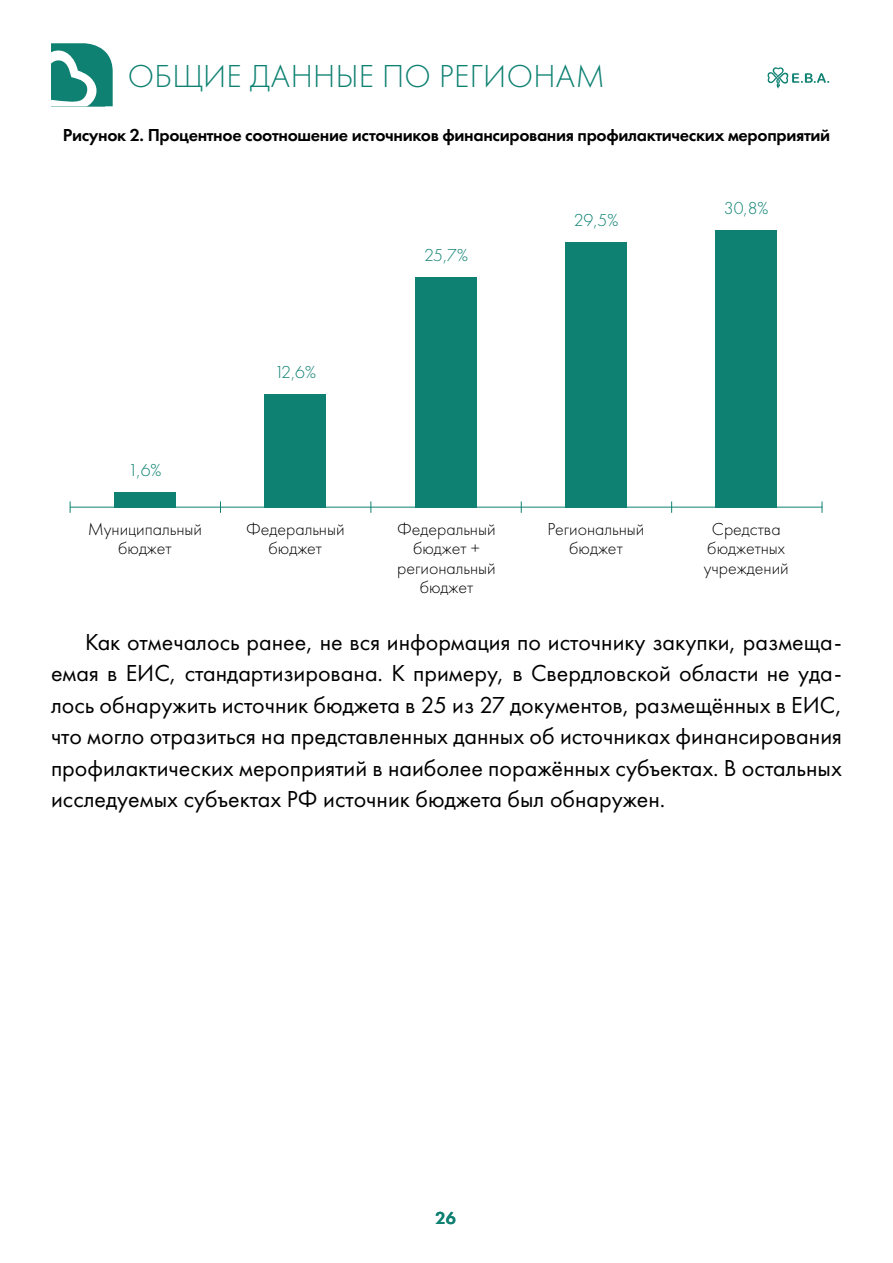
<style>
.page{position:relative;width:893px;height:1263px;background:#fff}
.page>*{position:absolute;margin:0;border:0;box-sizing:border-box;transform-origin:0 0}
.t1{font:300 33px "Futura PT";letter-spacing:.01em;color:#0e8172}
.t2{font:24px/31.5px "Futura PT";color:#000;text-align:justify}
.t3{font:300 18px/19.5px "Futura PT";color:#000;text-align:center}
.t4{font:600 18px "Futura PT";letter-spacing:-.02em;color:#000}
.t5{font:300 18px "Futura PT";letter-spacing:-.025em;color:#0e8172}
.t6{font:600 18px "Futura PT";color:#0e8172}
</style>
<div class="page">
<svg style="left:51px;top:43px;width:62px;height:63px"></svg>
<svg style="left:767px;top:67px;width:62px;height:22px"></svg>
<svg style="left:822px;top:501px;width:1px;height:12px"></svg>
<hr style="left:70px;top:507px;width:752px;height:1px;background:#0e8172">
<div style="left:114px;top:492px;width:62px;height:15px;background:#0e8172"></div>
<div style="left:264px;top:394px;width:62px;height:113px;background:#0e8172"></div>
<div style="left:415px;top:277px;width:62px;height:230px;background:#0e8172"></div>
<div style="left:565px;top:242px;width:62px;height:265px;background:#0e8172"></div>
<div style="left:715px;top:230px;width:62px;height:277px;background:#0e8172"></div>
<h1 class="t1" style="left:128px;top:58px;width:479px">ОБЩИЕ ДАННЫЕ ПО РЕГИОНАМ</h1>
<p class="t4" style="left:63px;top:124px;width:769px">Рисунок 2. Процентное соотношение источников финансирования профилактических мероприятий</p>
<p class="t5" style="left:128px;top:460px;width:35px">1,6%</p>
<p class="t5" style="left:274px;top:362px;width:43px">12,6%</p>
<p class="t5" style="left:424px;top:245px;width:45px">25,7%</p>
<p class="t5" style="left:574px;top:210px;width:46px">29,5%</p>
<p class="t5" style="left:724px;top:197px;width:46px">30,8%</p>
<p class="t3" style="left:397px;top:519px;width:100px">Федеральный бюджет + региональный бюджет</p>
<p class="t2" style="left:51px;top:626px;width:792px;text-indent:34px">Как отмечалось ранее, не вся информация по источнику закупки, размеща&shy;емая в ЕИС, стандартизирована. К примеру, в Свердловской области не уда&shy;лось обнаружить источник бюджета в 25 из 27 документов, размещённых в ЕИС, что могло отразиться на представленных данных об источниках финансирования профилактических мероприятий в наиболее поражённых субъектах. В остальных исследуемых субъектах РФ источник бюджета был обнаружен.</p>
<p class="t3" style="left:88px;top:519px;width:116px">Муниципальный бюджет</p>
<p class="t3" style="left:246px;top:519px;width:100px">Федеральный бюджет</p>
<p class="t3" style="left:548px;top:519px;width:98px">Региональный бюджет</p>
<p class="t3" style="left:704px;top:519px;width:87px">Средства бюджетных учреждений</p>
<p class="t6" style="left:435px;top:1207px;width:22px">26</p>
</div>
